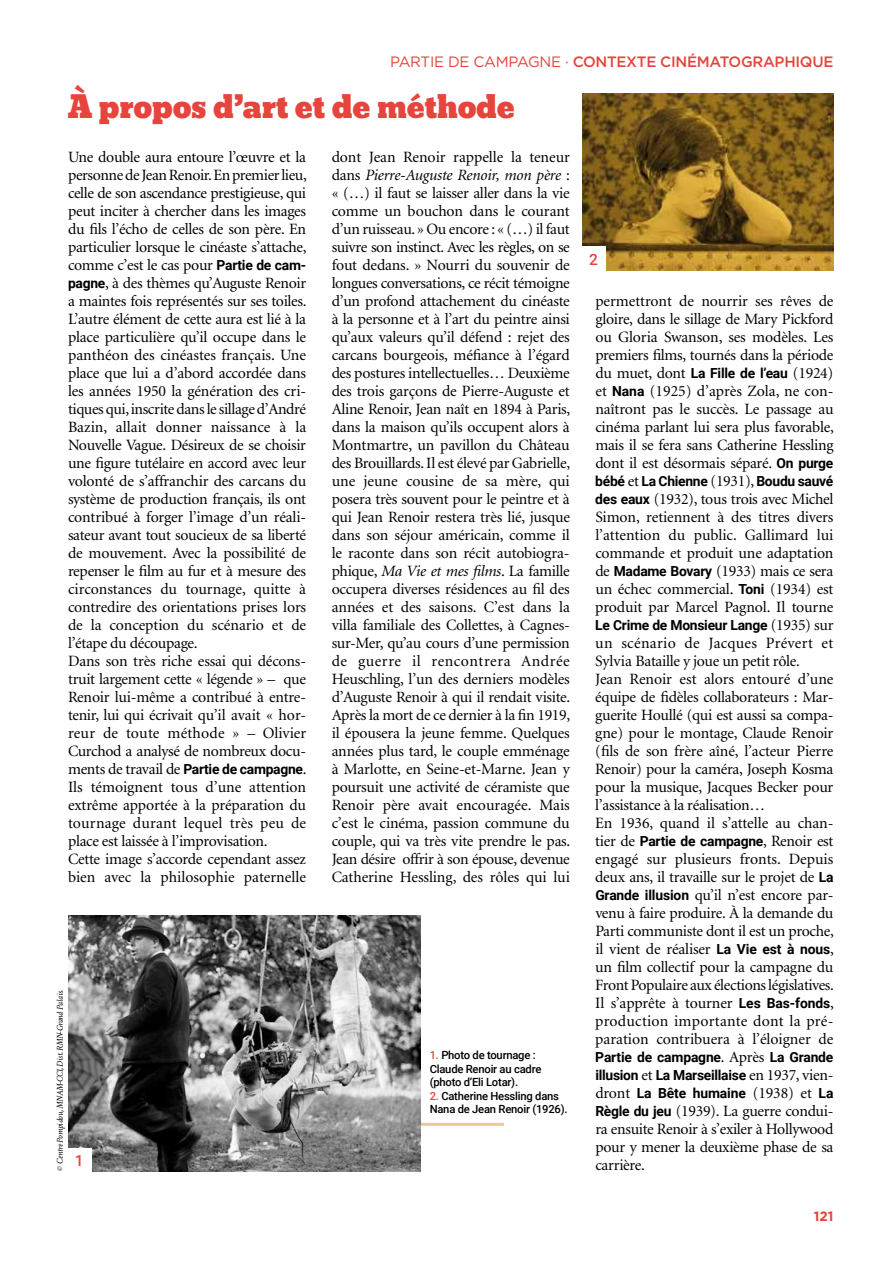
<style>
.page{position:relative;width:893px;height:1263px;background:#fff}
.page>*{position:absolute;margin:0;border:0;box-sizing:border-box;transform-origin:0 0}
.t1{font:30px "Bevan";letter-spacing:-.01em;color:#e6443c}
.t2{font:15.75px/18px "Minion";letter-spacing:-.02em;color:#000;text-align:justify}
.t3{font:500 15.6px "Roboto";color:#e6443c}
.t4{font:500 15px "Gotham";letter-spacing:-.02em;color:#e6443c}
.t5{font:700 13.8px/18px "Roboto";letter-spacing:-.02em;color:#000;text-align:justify}
.t6{font:700 13.5px "Gotham";color:#e6443c}
.t7{font:500 11.25px/13.5px "Roboto";letter-spacing:-.02em;color:#000}
.t8{font:italic 9px "Crimson Text";letter-spacing:-.03em;color:#000}
.s1{font-weight:400}
.s2{font-family:"Roboto";font-weight:700;font-size:13.8px}
.s3{font-style:italic}
.s4{color:#e6443c}
.s5{font-family:"Minion";font-weight:400;font-size:15.75px}
</style>
<div class="page">
<img style="left:583px;top:94px;width:250px;height:176px">
<hr style="left:416px;top:1123px;width:88px;height:3px;background:#e9cb8e">
<img style="left:68px;top:915px;width:352px;height:256px">
<div style="left:67px;top:1148px;width:24px;height:24px;background:#fff"></div>
<div style="left:581px;top:247px;width:25px;height:24px;background:#fff"></div>
<p class="t4" style="left:390px;top:53px;width:445px"><span class="s1">PARTIE DE CAMPAGNE ·</span> CONTEXTE CINÉMATOGRAPHIQUE</p>
<h1 class="t1" style="left:68px;top:83px;width:448px">À propos d’art et de méthode</h1>
<p class="t2" style="left:68px;top:149px;width:240px;text-align:left">Une double aura entoure l’œuvre et la personne de Jean Renoir. En premier lieu, celle de son ascendance prestigieuse, qui peut inciter à chercher dans les images du fils l’écho de celles de son père. En particulier lorsque le cinéaste s’attache, comme c’est le cas pour <span class="s2">Partie de cam&shy;pagne</span>, à des thèmes qu’Auguste Renoir a maintes fois représentés sur ses toiles.<br>L’autre élément de cette aura est lié à la place particulière qu’il occupe dans le panthéon des cinéastes français. Une place que lui a d’abord accordée dans les années 1950 la génération des cri&shy;tiques qui, inscrite dans le sillage d’André Bazin, allait donner naissance à la Nouvelle Vague. Désireux de se choisir une figure tutélaire en accord avec leur volonté de s’affranchir des carcans du système de production français, ils ont contribué à forger l’image d’un réali&shy;sateur avant tout soucieux de sa liberté de mouvement. Avec la possibilité de repenser le film au fur et à mesure des circonstances du tournage, quitte à contredire des orientations prises lors de la conception du scénario et de l’étape du découpage.<br>Dans son très riche essai qui décons&shy;truit largement cette « légende » – que Renoir lui-même a contribué à entre&shy;tenir, lui qui écrivait qu’il avait « hor&shy;reur de toute méthode » – Olivier Curchod a analysé de nombreux docu&shy;ments de travail de <span class="s2">Partie de campagne</span>.<br>Ils témoignent tous d’une attention extrême apportée à la préparation du tournage durant lequel très peu de place est laissée à l’improvisation.<br>Cette image s’accorde cependant assez bien avec la philosophie paternelle</p>
<p class="t2" style="left:332px;top:149px;width:240px">dont Jean Renoir rappelle la teneur dans <span class="s3">Pierre-Auguste Renoir, mon père</span> : « (…) il faut se laisser aller dans la vie comme un bouchon dans le courant d’un ruisseau. » Ou encore : « (…) il faut suivre son instinct. Avec les règles, on se fout dedans. » Nourri du souvenir de longues conversations, ce récit témoigne d’un profond attachement du cinéaste à la personne et à l’art du peintre ainsi qu’aux valeurs qu’il défend : rejet des carcans bourgeois, méfiance à l’égard des postures intellectuelles… Deuxième des trois garçons de Pierre-Auguste et Aline Renoir, Jean naît en 1894 à Paris, dans la maison qu’ils occupent alors à Montmartre, un pavillon du Château des Brouillards. Il est élevé par Gabrielle, une jeune cousine de sa mère, qui posera très souvent pour le peintre et à qui Jean Renoir restera très lié, jusque dans son séjour américain, comme il le raconte dans son récit autobiogra&shy;phique, <span class="s3">Ma Vie et mes films</span>. La famille occupera diverses résidences au fil des années et des saisons. C’est dans la villa familiale des Collettes, à Cagnes&shy;sur-Mer, qu’au cours d’une permission de guerre il rencontrera Andrée Heuschling, l’un des derniers modèles d’Auguste Renoir à qui il rendait visite.<br>Après la mort de ce dernier à la fin 1919, il épousera la jeune femme. Quelques années plus tard, le couple emménage à Marlotte, en Seine-et-Marne. Jean y poursuit une activité de céramiste que Renoir père avait encouragée. Mais c’est le cinéma, passion commune du couple, qui va très vite prendre le pas.<br>Jean désire offrir à son épouse, devenue Catherine Hessling, des rôles qui lui</p>
<p class="t8" style="left:55px;top:1170px;width:182px;rotate:-90deg">© Centre Pompidou, MNAM-CCI, Dist. RMN-Grand Palais.</p>
<p class="t3" style="left:75px;top:1150px;width:10px">1</p>
<p class="t7" style="left:430px;top:1048px;width:113px"><span class="s4">1.</span> Photo de tournage :<br>Claude Renoir au cadre (photo d’Eli Lotar).</p>
<p class="t7" style="left:430px;top:1089px;width:139px"><span class="s4">2.</span> Catherine Hessling dans<br>Nana de Jean Renoir (1926).</p>
<p class="t3" style="left:589px;top:248px;width:10px">2</p>
<p class="t2" style="left:595px;top:293px;width:240px">permettront de nourrir ses rêves de gloire, dans le sillage de Mary Pickford ou Gloria Swanson, ses modèles. Les premiers films, tournés dans la période du muet, dont <span class="s2">La Fille de l’eau</span> (1924) et <span class="s2">Nana</span> (1925) d’après Zola, ne con&shy;naîtront pas le succès. Le passage au cinéma parlant lui sera plus favorable, mais il se fera sans Catherine Hessling dont il est désormais séparé. <span class="s2">On purge</span></p>
<p class="t5" style="left:595px;top:472px;width:240px">bébé <span class="s5">et</span> La Chienne <span class="s5">(1931),</span> Boudu sauvé</p>
<p class="t2" style="left:595px;top:491px;width:240px"><span class="s2">des eaux</span> (1932), tous trois avec Michel Simon, retiennent à des titres divers l’attention du public. Gallimard lui commande et produit une adaptation de <span class="s2">Madame Bovary</span> (1933) mais ce sera un échec commercial. <span class="s2">Toni</span> (1934) est produit par Marcel Pagnol. Il tourne</p>
<p class="t5" style="left:595px;top:616px;width:240px">Le Crime de Monsieur Lange <span class="s5">(1935) sur</span></p>
<p class="t2" style="left:595px;top:635px;width:240px;text-align:left">un scénario de Jacques Prévert et Sylvia Bataille y joue un petit rôle.<br>Jean Renoir est alors entouré d’une équipe de fidèles collaborateurs : Mar&shy;guerite Houllé (qui est aussi sa compa&shy;gne) pour le montage, Claude Renoir (fils de son frère aîné, l’acteur Pierre Renoir) pour la caméra, Joseph Kosma pour la musique, Jacques Becker pour l’assistance à la réalisation…<br>En 1936, quand il s’attelle au chan&shy;tier de <span class="s2">Partie de campagne</span>, Renoir est engagé sur plusieurs fronts. Depuis deux ans, il travaille sur le projet de <span class="s2">La Grande illusion</span> qu’il n’est encore par&shy;venu à faire produire. À la demande du Parti communiste dont il est un proche, il vient de réaliser <span class="s2">La Vie est à nous</span>, un film collectif pour la campagne du Front Populaire aux élections législatives.<br>Il s’apprête à tourner <span class="s2">Les Bas-fonds</span>, production importante dont la pré&shy;paration contribuera à l’éloigner de</p>
<p class="t5" style="left:595px;top:1048px;width:240px">Partie de campagne<span class="s5">. Après</span> La Grande illusion <span class="s5">et</span> La Marseillaise <span class="s5">en 1937, vien&shy;dront</span> La Bête humaine <span class="s5">(1938) et</span> La</p>
<p class="t2" style="left:595px;top:1103px;width:240px"><span class="s2">Règle du jeu</span> (1939). La guerre condui&shy;ra ensuite Renoir à s’exiler à Hollywood pour y mener la deuxième phase de sa carrière.</p>
<p class="t6" style="left:814px;top:1208px;width:21px">121</p>
</div>
